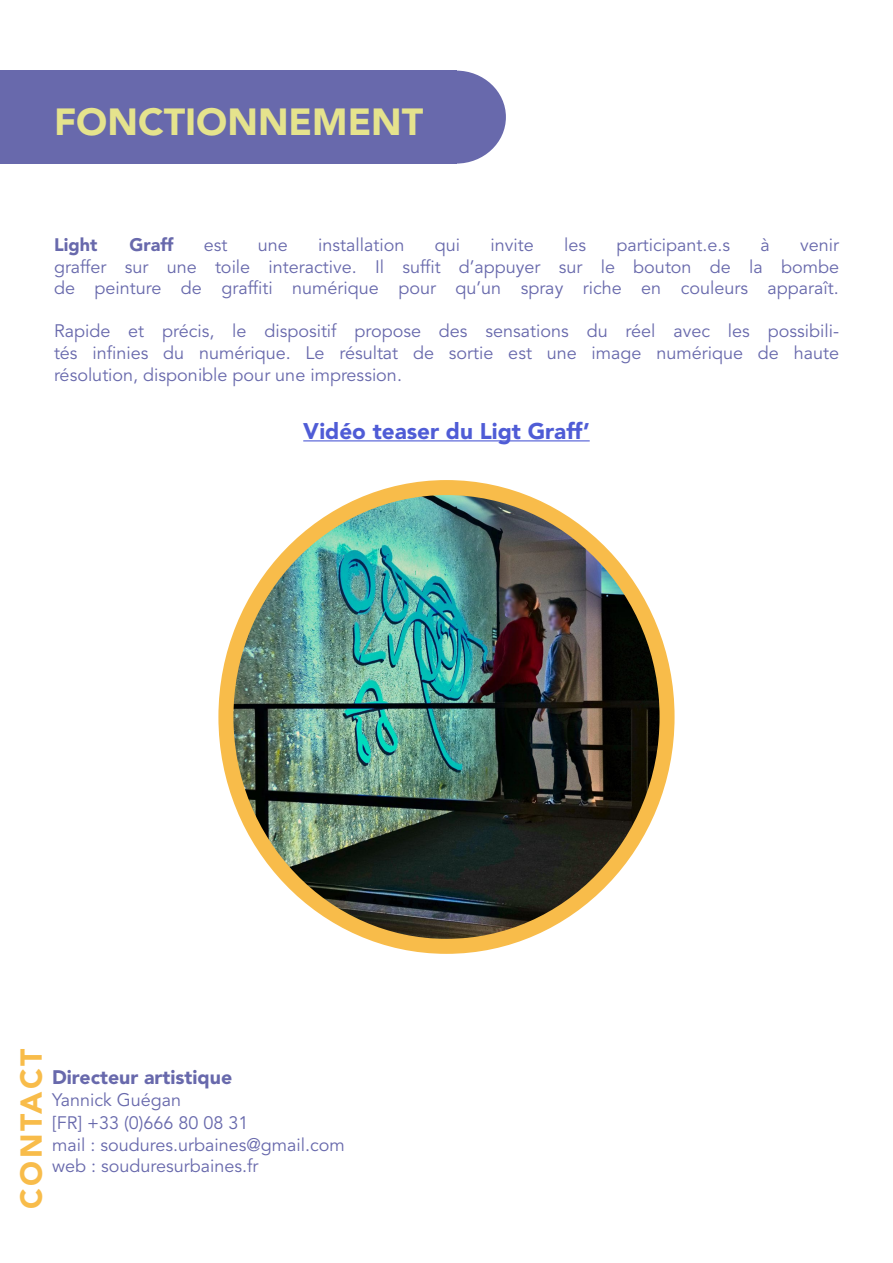
<style>
.page{position:relative;width:893px;height:1263px;background:#fff}
.page>*{position:absolute;margin:0;border:0;box-sizing:border-box;transform-origin:0 0}
.t1{font:900 37.5px "Avenir LT Std";color:#e5e38d}
.t2{font:900 30px "Avenir LT Std";letter-spacing:.09em;color:#f8bc4a}
.t3{font:900 22.5px "Avenir LT Std";color:#4f5cd6}
.t4{font:900 19.5px "Avenir LT Std";color:#6869ac}
.t5{font:18px/21.6px "Avenir LT Std";color:#6869ac;text-align:justify}
.t6{font:900 18px "Avenir LT Std";color:#6869ac}
</style>
<div class="page">
<div style="left:0;top:71px;width:456px;height:93px;background:#6869ac"></div>
<div style="left:406px;top:71px;width:100px;height:93px;background:#6869ac;border-radius:50%"></div>
<img style="left:226px;top:488px;width:438px;height:458px">
<div style="left:218px;top:480px;width:457px;height:474px;border:15px solid #f8bc4a;border-radius:50%"></div>
<hr style="left:303px;top:440px;width:287px;height:1px;background:#4f5cd6">
<h1 class="t1" style="left:54px;top:99px;width:371px">FONCTIONNEMENT</h1>
<p class="t6" style="left:54px;top:234px;width:45px">Light</p>
<p class="t6" style="left:130px;top:234px;width:45px">Graff</p>
<p class="t5" style="left:204px;top:235px;width:25px">est</p>
<p class="t5" style="left:258px;top:235px;width:32px">une</p>
<p class="t5" style="left:318px;top:235px;width:88px">installation</p>
<p class="t5" style="left:435px;top:235px;width:27px">qui</p>
<p class="t5" style="left:490px;top:235px;width:45px">invite</p>
<p class="t5" style="left:564px;top:235px;width:23px">les</p>
<p class="t5" style="left:616px;top:235px;width:115px">participant.e.s</p>
<p class="t5" style="left:760px;top:235px;width:11px">à</p>
<p class="t5" style="left:54px;top:235px;width:786px;text-indent:746px">venir graffer sur une toile interactive. Il suffit d’appuyer sur le bouton de la bombe de peinture de graffiti numérique pour qu’un spray riche en couleurs apparaît.</p>
<p class="t5" style="left:54px;top:321px;width:786px">Rapide et précis, le dispositif propose des sensations du réel avec les possibili&shy;tés infinies du numérique. Le résultat de sortie est une image numérique de haute résolution, disponible pour une impression.</p>
<p class="t3" style="left:303px;top:417px;width:288px">Vidéo teaser du Ligt Graff’</p>
<h2 class="t2" style="left:13px;top:1209px;width:162px;rotate:-90deg">CONTACT</h2>
<p class="t4" style="left:52px;top:1065px;width:182px">Directeur artistique</p>
<p class="t5" style="left:52px;top:1088px;width:198px;line-height:23.4px">Yannick Guégan<br>[FR] +33 (0)666 80 08 31</p>
<p class="t5" style="left:52px;top:1134px;width:294px">mail : soudures.urbaines@gmail.com web : souduresurbaines.fr</p>
</div>
